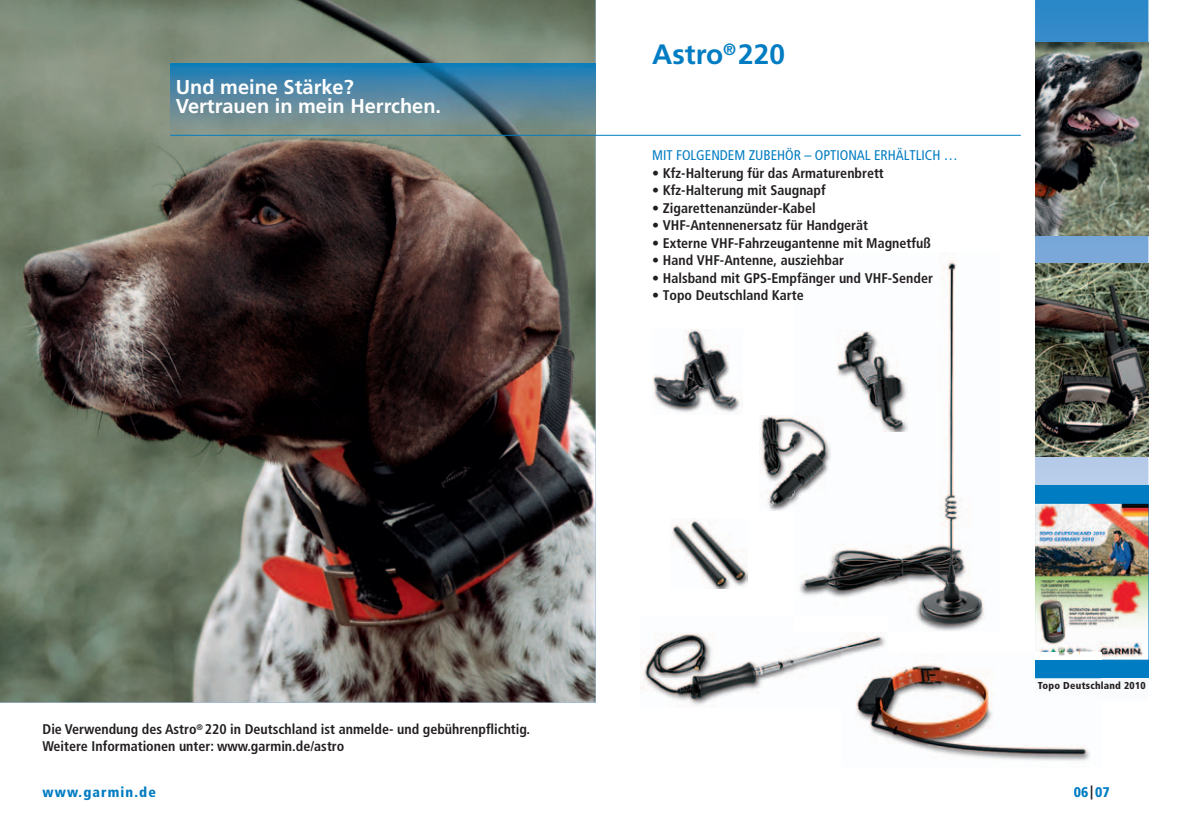
<style>
.page{position:relative;width:1191px;height:840px;background:#fff}
.page>*{position:absolute;margin:0;border:0;box-sizing:border-box;transform-origin:0 0}
.t1{font:700 28px "Frutiger";color:#007cc2}
.t2{font:700 20px/19px "Frutiger";color:#fff}
.t3{font:700 condensed 14px/17px "Frutiger";color:#231f20}
.t4{font:condensed 14px "Frutiger";color:#007cc2}
.t5{font:900 condensed 14px "Frutiger";letter-spacing:.08em;color:#007cc2}
.t6{font:900 condensed 10px "Frutiger";letter-spacing:.025em;color:#231f20}
.s1{color:#231f20}
</style>
<div class="page">
<img style="left:0;top:0;width:595px;height:702px">
<svg style="left:1035px;top:0;width:113px;height:679px"></svg>
<img style="left:1035px;top:43px;width:113px;height:192px">
<div style="left:1035px;top:485px;width:113px;height:192px;background:#007cc2"></div>
<img style="left:1035px;top:503px;width:113px;height:156px">
<img style="left:856px;top:664px;width:234px;height:97px">
<img style="left:1035px;top:677px;width:66px;height:25px">
<img style="left:1035px;top:659px;width:66px;height:18px">
<img style="left:1035px;top:652px;width:66px;height:7px">
<img style="left:799px;top:253px;width:185px;height:378px">
<img style="left:641px;top:632px;width:245px;height:73px">
<img style="left:841px;top:652px;width:47px;height:55px">
<img style="left:799px;top:617px;width:89px;height:14px">
<img style="left:670px;top:518px;width:77px;height:70px">
<img style="left:170px;top:64px;width:425px;height:71px">
<hr style="left:170px;top:135px;width:850px;height:1px;background:#007cc2">
<img style="left:1035px;top:264px;width:113px;height:192px">
<img style="left:759px;top:415px;width:71px;height:95px">
<img style="left:836px;top:330px;width:71px;height:101px">
<img style="left:652px;top:329px;width:88px;height:84px">
<h2 class="t2" style="left:176px;top:77px;width:267px">Und meine Stärke?<br>Vertrauen in mein Herrchen.</h2>
<h1 class="t1" style="left:652px;top:38px;width:134px">Astro<sup>®</sup> 220</h1>
<p class="t4" style="left:652px;top:147px;width:307px">MIT FOLGENDEM ZUBEHÖR – OPTIONAL ERHÄLTLICH …</p>
<p class="t3" style="left:652px;top:164px;width:233px">• Kfz-Halterung für das Armaturenbrett</p>
<p class="t3" style="left:652px;top:182px;width:175px">• Kfz-Halterung mit Saugnapf</p>
<p class="t3" style="left:652px;top:199px;width:165px">• Zigarettenanzünder-Kabel</p>
<p class="t3" style="left:652px;top:217px;width:217px">• VHF-Antennenersatz für Handgerät</p>
<p class="t3" style="left:652px;top:234px;width:280px">• Externe VHF-Fahrzeugantenne mit Magnetfuß</p>
<p class="t3" style="left:652px;top:252px;width:193px">• Hand VHF-Antenne, ausziehbar</p>
<p class="t3" style="left:652px;top:269px;width:282px">• Halsband mit GPS-Empfänger und VHF-Sender</p>
<p class="t3" style="left:652px;top:287px;width:153px">• Topo Deutschland Karte</p>
<p class="t3" style="left:43px;top:720px;width:489px">Die Verwendung des Astro<sup>®</sup> 220 in Deutschland ist anmelde- und gebührenpflichtig.<br>Weitere Informationen unter: www.garmin.de/astro</p>
<p class="t6" style="left:1037px;top:678px;width:109px">Topo Deutschland 2010</p>
<p class="t5" style="left:43px;top:783px;width:115px">www.garmin.de</p>
<p class="t5" style="left:1073px;top:783px;width:37px">06 <span class="s1">|</span> 07</p>
</div>
